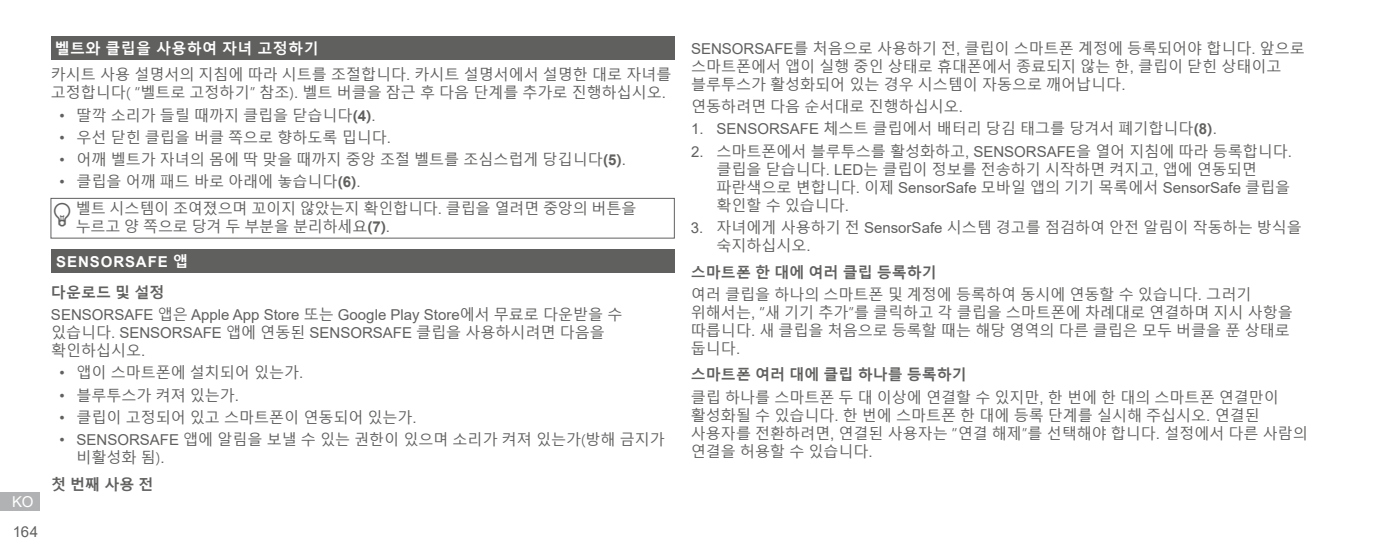
<style>
.page{position:relative;width:1387px;height:553px;background:#fff}
.page>*{position:absolute;margin:0;border:0;box-sizing:border-box;transform-origin:0 0}
.t1{font:15px/18px "Malgun Gothic";color:#60605f}
.t2{font:15px "Arial";color:#60605f}
.t3{font:700 15px "Malgun Gothic";color:#60605f}
.t4{font:700 15px "Arial";letter-spacing:.06em;color:#fff}
.t5{font:15px "Arial";color:#fff}
.s1{font-weight:700;color:#fff}
.s2{font-family:"Arial"}
.s3{font-weight:700}
.s4{font-family:"Arial";font-weight:700}
.s5{font-family:"Malgun Gothic"}
</style>
<div class="page">
<div style="left:0;top:492px;width:40px;height:18px;background:#b1b2b3"></div>
<div style="left:51px;top:37px;width:623px;height:23px;background:#60605f"></div>
<div style="left:51px;top:198px;width:623px;height:40px;border:1px solid #60605f"></div>
<div style="left:51px;top:250px;width:623px;height:23px;background:#60605f"></div>
<p class="t5" style="left:12px;top:491px;width:23px">KO</p>
<p class="t2" style="left:13px;top:521px;width:27px">164</p>
<p class="t1" style="left:51px;top:36px;width:622px;line-height:26.4px"><span class="s1">벨트와 클립을 사용하여 자녀 고정하기<br></span>카시트 사용 설명서의 지침에 따라 시트를 조절합니다<span class="s2">.</span> 카시트 설명서에서 설명한 대로 자녀를</p>
<p class="t1" style="left:51px;top:84px;width:616px">고정합니다( “벨트로 고정하기” 참조)<span class="s2">.</span> 벨트 버클을 잠근 후 다음 단계를 추가로 진행하십시오<span class="s2">.</span></p>
<p class="t1" style="left:59px;top:107px;width:318px"><span class="s2">•</span> 딸깍 소리가 들릴 때까지 클립을 닫습니다<span class="s3">(</span><span class="s4">4</span><span class="s3">)</span><span class="s2">.</span></p>
<p class="t1" style="left:59px;top:129px;width:333px"><span class="s2">•</span> 우선 닫힌 클립을 버클 쪽으로 향하도록 밉니다<span class="s2">.</span></p>
<p class="t1" style="left:59px;top:151px;width:568px"><span class="s2">•</span> 어깨 벨트가 자녀의 몸에 딱 맞을 때까지 중앙 조절 벨트를 조심스럽게 당깁니다<span class="s3">(</span><span class="s4">5</span><span class="s3">)</span><span class="s2">.</span></p>
<p class="t1" style="left:76px;top:169px;width:562px;line-height:26.4px;text-indent:-16px"><span class="s2">•</span> 클립을 어깨 패드 바로 아래에 놓습니다<span class="s3">(</span><span class="s4">6</span><span class="s3">)</span><span class="s2">.<br></span>벨트 시스템이 조여졌으며 꼬이지 않았는지 확인합니다<span class="s2">.</span> 클립을 열려면 중앙의 버튼을</p>
<p class="t1" style="left:76px;top:218px;width:316px">누르고 양 쪽으로 당겨 두 부분을 분리하세요<span class="s3">(</span><span class="s4">7</span><span class="s3">)</span><span class="s2">.</span></p>
<p class="t4" style="left:56px;top:251px;width:133px">SENSORSAFE <span class="s5">앱</span></p>
<p class="t3" style="left:51px;top:283px;width:115px">다운로드 및 설정</p>
<p class="t2" style="left:51px;top:304px;width:573px">SENSORSAFE <span class="s5">앱은</span> Apple App Store <span class="s5">또는</span> Google Play Store<span class="s5">에서 무료로 다운받을 수</span></p>
<p class="t1" style="left:51px;top:324px;width:555px">있습니다<span class="s2">. SENSORSAFE</span> 앱에 연동된 <span class="s2">SENSORSAFE</span> 클립을 사용하시려면 다음을 확인하십시오<span class="s2">.</span></p>
<p class="t1" style="left:59px;top:364px;width:245px"><span class="s2">•</span> 앱이 스마트폰에 설치되어 있는가<span class="s2">.</span></p>
<p class="t1" style="left:59px;top:386px;width:181px"><span class="s2">•</span> 블루투스가 켜져 있는가<span class="s2">.</span></p>
<p class="t1" style="left:59px;top:409px;width:359px"><span class="s2">•</span> 클립이 고정되어 있고 스마트폰이 연동되어 있는가<span class="s2">.</span></p>
<p class="t1" style="left:76px;top:431px;width:589px;text-indent:-17px"><span class="s2">• SENSORSAFE</span> 앱에 알림을 보낼 수 있는 권한이 있으며 소리가 켜져 있는가(방해 금지가 비활성화 됨)<span class="s2">.</span></p>
<p class="t3" style="left:51px;top:475px;width:104px">첫번째사용전</p>
<p class="t1" style="left:691px;top:40px;width:615px"><span class="s2">SENSORSAFE</span>를 처음으로 사용하기 전<span class="s2">,</span> 클립이 스마트폰 계정에 등록되어야 합니다<span class="s2">.</span> 앞으로 스마트폰에서 앱이 실행 중인 상태로 휴대폰에서 종료되지 않는 한<span class="s2">,</span> 클립이 닫힌 상태이고 블루투스가 활성화되어 있는 경우 시스템이 자동으로 깨어납니다<span class="s2">.</span></p>
<p class="t1" style="left:691px;top:98px;width:273px">연동하려면 다음 순서대로 진행하십시오<span class="s2">.</span></p>
<p class="t1" style="left:691px;top:120px;width:527px"><span class="s2">1. SENSORSAFE</span> 체스트 클립에서 배터리 당김 태그를 당겨서 폐기합니다<span class="s3">(</span><span class="s4">8</span><span class="s3">)</span><span class="s2">.</span></p>
<p class="t1" style="left:716px;top:142px;width:577px;text-indent:-25px"><span class="s2">2.</span> 스마트폰에서 블루투스를 활성화하고<span class="s2">, SENSORSAFE</span>을 열어 지침에 따라 등록합니다<span class="s2">. </span>클립을 닫습니다<span class="s2">. LED</span>는 클립이 정보를 전송하기 시작하면 켜지고<span class="s2">,</span> 앱에 연동되면 파란색으로 변합니다<span class="s2">.</span> 이제 <span class="s2">SensorSafe</span> 모바일 앱의 기기 목록에서 <span class="s2">SensorSafe</span> 클립을 확인할 수 있습니다<span class="s2">.</span></p>
<p class="t1" style="left:716px;top:219px;width:587px;text-indent:-26px"><span class="s2">3.</span> 자녀에게 사용하기 전 <span class="s2">SensorSafe</span> 시스템 경고를 점검하여 안전 알림이 작동하는 방식을 숙지하십시오<span class="s2">.</span></p>
<p class="t1" style="left:691px;top:261px;width:562px;line-height:22.2px"><span class="s3">스마트폰 한 대에 여러 클립 등록하기<br></span>여러 클립을 하나의 스마트폰 및 계정에 등록하여 동시에 연동할 수 있습니다<span class="s2">.</span> 그러기</p>
<p class="t1" style="left:691px;top:304px;width:603px">위해서는<span class="s2">,</span> “새 기기 추가”를 클릭하고 각 클립을 스마트폰에 차례대로 연결하며 지시 사항을 따릅니다<span class="s2">.</span> 새 클립을 처음으로 등록할 때는 해당 영역의 다른 클립은 모두 버클을 푼 상태로 둡니다<span class="s2">.</span></p>
<p class="t1" style="left:691px;top:364px;width:589px;line-height:22.2px"><span class="s3">스마트폰 여러 대에 클립 하나를 등록하기<br></span>클립 하나를 스마트폰 두 대 이상에 연결할 수 있지만<span class="s2">,</span> 한 번에 한 대의 스마트폰 연결만이</p>
<p class="t1" style="left:691px;top:406px;width:618px">활성화될 수 있습니다<span class="s2">.</span> 한 번에 스마트폰 한 대에 등록 단계를 실시해 주십시오<span class="s2">.</span> 연결된 사용자를 전환하려면<span class="s2">,</span> 연결된 사용자는 “연결 해제”를 선택해야 합니다<span class="s2">.</span> 설정에서 다른 사람의 연결을 허용할 수 있습니다<span class="s2">.</span></p>
</div>
